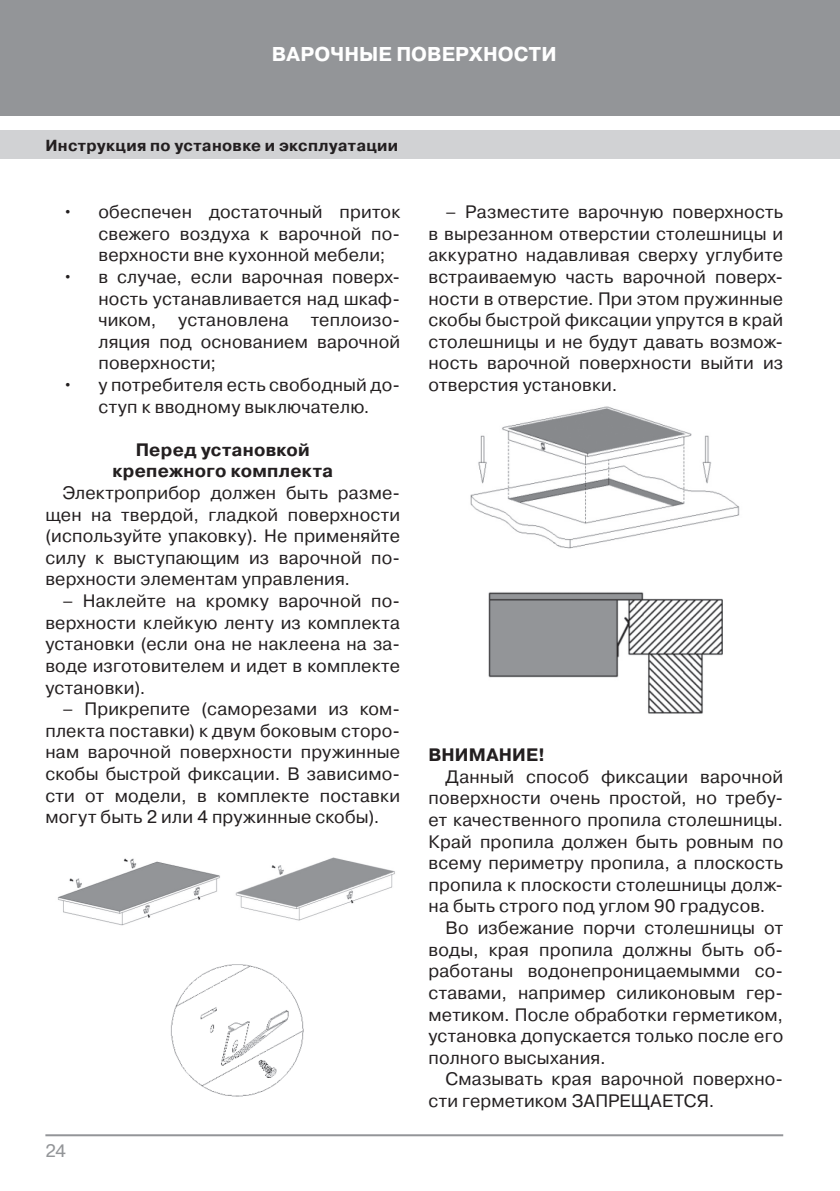
<style>
.page{position:relative;width:840px;height:1191px;background:#fff}
.page>*{position:absolute;margin:0;border:0;box-sizing:border-box;transform-origin:0 0}
.t1{font:700 20px "Pragmatica C";letter-spacing:.005em;color:#fff}
.t2{font:18px/21.6px "Pragmatica C";letter-spacing:.01em;color:#231f20;text-align:justify}
.t3{font:700 18px/21.6px "Pragmatica C";letter-spacing:.015em;color:#231f20;text-align:center}
.t4{font:18px "Pragmatica C";color:#939598}
.t5{font:700 16px "Pragmatica C";letter-spacing:.02em;color:#231f20}
</style>
<div class="page">
<div style="left:0;top:0;width:839px;height:116px;background:#939598"></div>
<div style="left:0;top:130px;width:839px;height:29px;background:#d1d2d4"></div>
<hr style="left:45px;top:1134px;width:737px;height:2px;background:#939598">
<img style="left:57px;top:857px;width:338px;height:69px">
<img style="left:171px;top:964px;width:133px;height:133px">
<img style="left:470px;top:406px;width:270px;height:143px">
<img style="left:488px;top:592px;width:235px;height:122px">
<p class="t1" style="left:272px;top:43px;width:286px">ВАРОЧНЫЕ ПОВЕРХНОСТИ</p>
<p class="t5" style="left:45px;top:136px;width:354px">Инструкция по установке и эксплуатации</p>
<p class="t2" style="left:98px;top:201px;width:303px;text-indent:-36px">• обеспечен достаточный приток свежего воздуха к варочной по&shy;верхности вне кухонной мебели;</p>
<p class="t2" style="left:98px;top:266px;width:303px;text-indent:-36px">• в случае, если варочная поверх&shy;ность устанавливается над шкаф&shy;чиком, установлена теплоизо&shy;ляция под основанием варочной поверхности;</p>
<p class="t2" style="left:62px;top:374px;width:339px;text-align:center">• у потребителя есть свободный до&shy;ступ к вводному выключателю.</p>
<p class="t3" style="left:112px;top:439px;width:222px">Перед установкой крепежного комплекта</p>
<p class="t2" style="left:45px;top:482px;width:356px;text-indent:17px">Электроприбор должен быть разме&shy;щен на твердой, гладкой поверхности (используйте упаковку). Не применяйте силу к выступающим из варочной по&shy;верхности элементам управления.</p>
<p class="t2" style="left:45px;top:590px;width:356px;text-indent:17px">– Наклейте на кромку варочной по&shy;верхности клейкую ленту из комплекта установки (если она не наклеена на за&shy;воде изготовителем и идет в комплекте установки).</p>
<p class="t2" style="left:45px;top:698px;width:356px;text-indent:17px">– Прикрепите (саморезами из ком&shy;плекта поставки) к двум боковым сторо&shy;нам варочной поверхности пружинные скобы быстрой фиксации. В зависимо&shy;сти от модели, в комплекте поставки могут быть 2 или 4 пружинные скобы).</p>
<p class="t4" style="left:45px;top:1140px;width:22px">24</p>
<p class="t2" style="left:428px;top:201px;width:356px;text-indent:17px">– Разместите варочную поверхность в вырезанном отверстии столешницы и аккуратно надавливая сверху углубите встраиваемую часть варочной поверх&shy;ности в отверстие. При этом пружинные скобы быстрой фиксации упрутся в край столешницы и не будут давать возмож&shy;ность варочной поверхности выйти из отверстия установки.</p>
<p class="t3" style="left:428px;top:744px;width:118px">ВНИМАНИЕ!</p>
<p class="t2" style="left:445px;top:766px;width:339px">Данный способ фиксации варочной</p>
<p class="t2" style="left:428px;top:787px;width:356px">поверхности очень простой, но требу-</p>
<p class="t2" style="left:428px;top:809px;width:356px">ет качественного пропила столешницы.</p>
<p class="t2" style="left:428px;top:830px;width:356px">Край пропила должен быть ровным по</p>
<p class="t2" style="left:428px;top:852px;width:356px">всему периметру пропила, а плоскость</p>
<p class="t2" style="left:428px;top:874px;width:356px">пропила к плоскости столешницы долж-</p>
<p class="t2" style="left:428px;top:895px;width:338px">на быть строго под углом 90 градусов.</p>
<p class="t2" style="left:445px;top:917px;width:339px">Во избежание порчи столешницы от</p>
<p class="t2" style="left:428px;top:938px;width:356px">воды, края пропила должны быть об-</p>
<p class="t2" style="left:428px;top:960px;width:356px">работаны водонепроницаемымми со-</p>
<p class="t2" style="left:428px;top:982px;width:356px">ставами, например силиконовым гер-</p>
<p class="t2" style="left:428px;top:1003px;width:356px">метиком. После обработки герметиком,</p>
<p class="t2" style="left:428px;top:1025px;width:356px">установка допускается только после его</p>
<p class="t2" style="left:428px;top:1046px;width:179px">полного высыхания.</p>
<p class="t2" style="left:445px;top:1068px;width:339px">Смазывать края варочной поверхно-</p>
<p class="t2" style="left:428px;top:1090px;width:287px">сти герметиком ЗАПРЕЩАЕТСЯ.</p>
</div>
